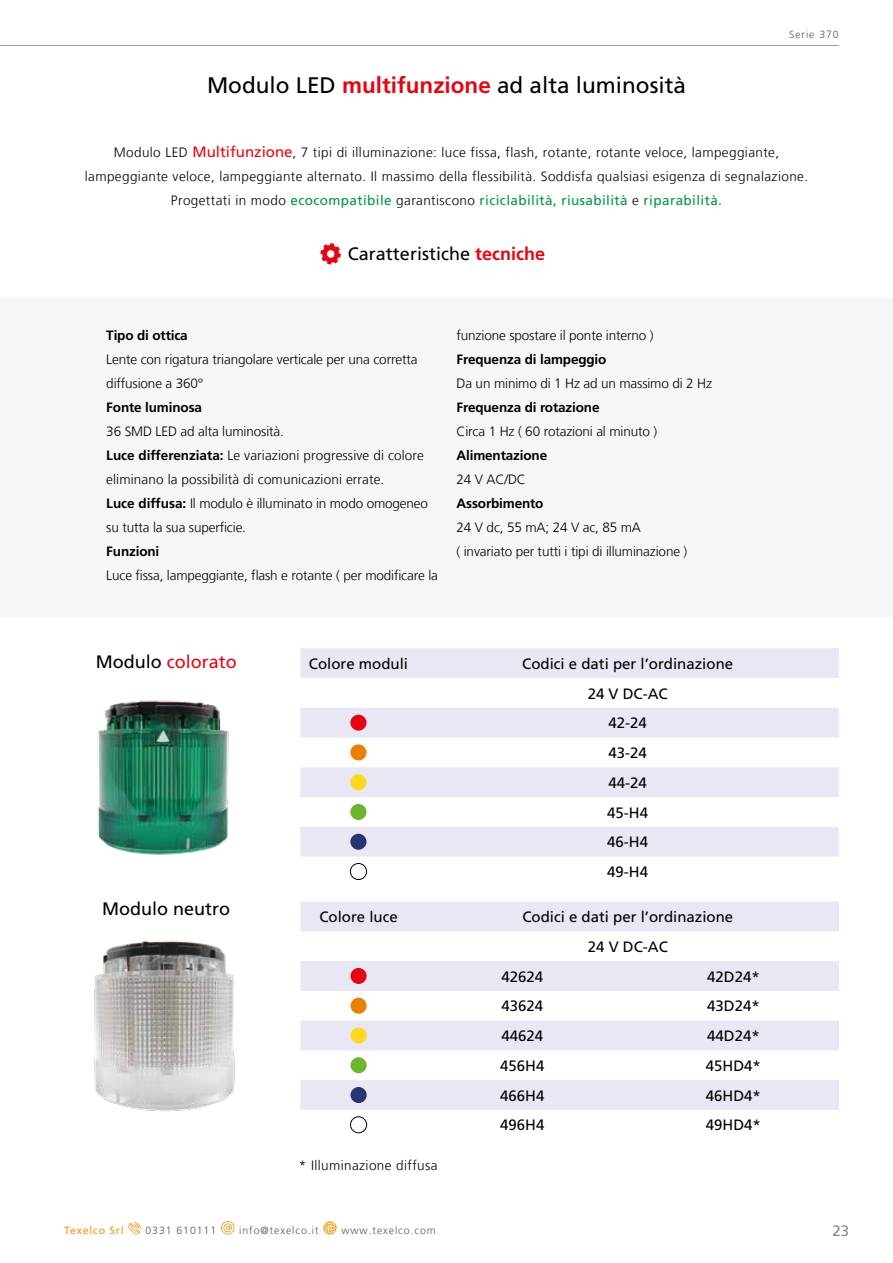
<style>
.page{position:relative;width:893px;height:1263px;background:#fff}
.page>*{position:absolute;margin:0;border:0;box-sizing:border-box;transform-origin:0 0}
.t1{font:22.5px "Frutiger LT Std";color:#000}
.t2{font:18px "Frutiger LT Std";color:#000}
.t3{font:18px "Frutiger LT Std";color:#e30613}
.t4{font:15px/29.7px "Frutiger LT Std";color:#000;text-align:center}
.t5{font:15px "Frutiger LT Std";color:#87878a}
.t6{font:300 13.5px/24px "Frutiger LT";letter-spacing:-.01em;color:#000}
.t7{font:300 13.5px/24px "Frutiger LT";letter-spacing:.03em;color:#000;text-align:center}
.t8{font:300 13.5px/24px "Frutiger LT";letter-spacing:.01em;color:#000}
.t9{font:700 13.5px "Frutiger LT Std";letter-spacing:-.01em;color:#000}
.t10{font:13.5px "Frutiger LT Std";letter-spacing:.03em;color:#009641}
.t11{font:300 10.5px "Frutiger LT";letter-spacing:.09em;color:#575756}
.t12{font:10.5px "Frutiger LT Std";letter-spacing:.08em;color:#f29400}
.s1{font-weight:700;color:#e30613}
.s2{font-family:"Frutiger LT Std";font-weight:400;font-size:15px;color:#e30613}
.s3{font-family:"Frutiger LT";font-weight:300;color:#000}
.s4{font-family:"Frutiger LT Std";font-weight:700}
.s5{color:#000}
</style>
<div class="page">
<svg style="left:128px;top:1222px;width:13px;height:13px"></svg>
<svg style="left:221px;top:1221px;width:13px;height:13px"></svg>
<svg style="left:323px;top:1221px;width:14px;height:13px"></svg>
<hr style="left:0;top:45px;width:839px;height:1px;background:#9d9d9c">
<hr style="left:0;top:298px;width:2px;height:319px;background:#f6f6f6">
<svg style="left:320px;top:243px;width:21px;height:22px"></svg>
<svg style="left:300px;top:648px;width:539px;height:209px;fill:#e9e7f4"></svg>
<div style="left:350px;top:715px;width:16px;height:16px;background:#e30613;border-radius:50%"></div>
<div style="left:350px;top:744px;width:16px;height:16px;background:#ea8002;border-radius:50%"></div>
<div style="left:350px;top:774px;width:16px;height:16px;background:#fcd920;border-radius:50%"></div>
<div style="left:350px;top:804px;width:16px;height:16px;background:#6cb52d;border-radius:50%"></div>
<div style="left:350px;top:834px;width:16px;height:16px;background:#273573;border-radius:50%"></div>
<div style="left:350px;top:863px;width:17px;height:17px;border:1px solid #000;border-radius:50%"></div>
<img style="left:94px;top:940px;width:141px;height:172px">
<svg style="left:300px;top:901px;width:539px;height:209px;fill:#e9e7f4"></svg>
<div style="left:350px;top:968px;width:17px;height:16px;background:#e30613;border-radius:50%"></div>
<div style="left:350px;top:998px;width:17px;height:16px;background:#ea8002;border-radius:50%"></div>
<div style="left:350px;top:1027px;width:17px;height:16px;background:#fcd920;border-radius:50%"></div>
<div style="left:350px;top:1057px;width:17px;height:16px;background:#6cb52d;border-radius:50%"></div>
<div style="left:350px;top:1087px;width:17px;height:16px;background:#273573;border-radius:50%"></div>
<div style="left:350px;top:1116px;width:17px;height:17px;border:1px solid #000;border-radius:50%"></div>
<div style="left:2px;top:298px;width:891px;height:319px;background:#f6f6f6"></div>
<img style="left:97px;top:700px;width:132px;height:155px">
<h1 class="t1" style="left:207px;top:72px;width:480px">Modulo LED <span class="s1">multifunzione</span> ad alta luminosità</h1>
<p class="t11" style="left:789px;top:29px;width:51px">Serie 370</p>
<p class="t7" style="left:85px;top:140px;width:725px">Modulo LED <span class="s2">Multifunzione</span>, 7 tipi di illuminazione: luce fissa, flash, rotante, rotante veloce, lampeggiante, lampeggiante veloce, lampeggiante alternato. Il massimo della flessibilità. Soddisfa qualsiasi esigenza di segnalazione.</p>
<p class="t10" style="left:171px;top:192px;width:553px"><span class="s3">Progettati in modo</span> ecocompatibile <span class="s3">garantiscono</span> riciclabilità, riusabilità <span class="s3">e</span> riparabilità.</p>
<h2 class="t2" style="left:348px;top:243px;width:199px">Caratteristiche <span class="s1">tecniche</span></h2>
<p class="t9" style="left:106px;top:327px;width:83px">Tipo di ottica</p>
<p class="t6" style="left:106px;top:347px;width:313px">Lente con rigatura triangolare verticale per una corretta diffusione a 360°</p>
<p class="t9" style="left:106px;top:399px;width:97px">Fonte luminosa</p>
<p class="t8" style="left:106px;top:419px;width:323px">36 SMD LED ad alta luminosità.<br><span class="s4">Luce differenziata:</span> Le variazioni progressive di colore eliminano la possibilità di comunicazioni errate.<br><span class="s4">Luce diffusa:</span> Il modulo è illuminato in modo omogeneo su tutta la sua superficie.</p>
<p class="t9" style="left:106px;top:543px;width:55px">Funzioni</p>
<p class="t6" style="left:106px;top:563px;width:333px">Luce fissa, lampeggiante, flash e rotante ( per modificare la</p>
<p class="t6" style="left:457px;top:323px;width:199px">funzione spostare il ponte interno )</p>
<p class="t9" style="left:457px;top:351px;width:151px">Frequenza di lampeggio</p>
<p class="t6" style="left:457px;top:371px;width:257px">Da un minimo di 1 Hz ad un massimo di 2 Hz</p>
<p class="t9" style="left:457px;top:399px;width:144px">Frequenza di rotazione</p>
<p class="t6" style="left:457px;top:419px;width:202px">Circa 1 Hz ( 60 rotazioni al minuto )</p>
<p class="t9" style="left:457px;top:447px;width:92px">Alimentazione</p>
<p class="t6" style="left:457px;top:467px;width:71px">24 V AC/DC</p>
<p class="t9" style="left:457px;top:495px;width:89px">Assorbimento</p>
<p class="t6" style="left:457px;top:515px;width:232px">24 V dc, 55 mA; 24 V ac, 85 mA<br>( invariato per tutti i tipi di illuminazione )</p>
<h2 class="t3" style="left:96px;top:651px;width:142px"><span class="s5">Modulo</span> colorato</h2>
<h2 class="t2" style="left:102px;top:898px;width:129px">Modulo neutro</h2>
<p class="t4" style="left:309px;top:649px;width:101px">Colore moduli</p>
<p class="t4" style="left:522px;top:649px;width:212px">Codici e dati per l’ordinazione<br>24 V DC-AC<br>42-24<br>43-24<br>44-24<br>45-H4<br>46-H4<br>49-H4</p>
<p class="t4" style="left:319px;top:902px;width:80px">Colore luce</p>
<p class="t4" style="left:522px;top:902px;width:212px">Codici e dati per l’ordinazione</p>
<p class="t4" style="left:588px;top:932px;width:82px">24 V DC-AC</p>
<p class="t4" style="left:501px;top:961px;width:43px">42624</p>
<p class="t4" style="left:707px;top:961px;width:54px">42D24*</p>
<p class="t4" style="left:501px;top:991px;width:43px">43624</p>
<p class="t4" style="left:707px;top:991px;width:54px">43D24*</p>
<p class="t4" style="left:501px;top:1021px;width:43px">44624</p>
<p class="t4" style="left:707px;top:1021px;width:54px">44D24*</p>
<p class="t4" style="left:500px;top:1051px;width:46px">456H4</p>
<p class="t4" style="left:706px;top:1051px;width:57px">45HD4*</p>
<p class="t4" style="left:500px;top:1081px;width:46px">466H4</p>
<p class="t4" style="left:706px;top:1081px;width:57px">46HD4*</p>
<p class="t4" style="left:500px;top:1110px;width:46px">496H4</p>
<p class="t4" style="left:706px;top:1110px;width:57px">49HD4*</p>
<p class="t7" style="left:299px;top:1154px;width:140px">* Illuminazione diffusa</p>
<p class="t12" style="left:64px;top:1224px;width:61px">Texelco Srl</p>
<p class="t11" style="left:145px;top:1225px;width:72px">0331 610111</p>
<p class="t11" style="left:239px;top:1225px;width:81px">info@texelco.it</p>
<p class="t11" style="left:341px;top:1225px;width:96px">www.texelco.com</p>
<p class="t5" style="left:832px;top:1222px;width:18px">23</p>
</div>
